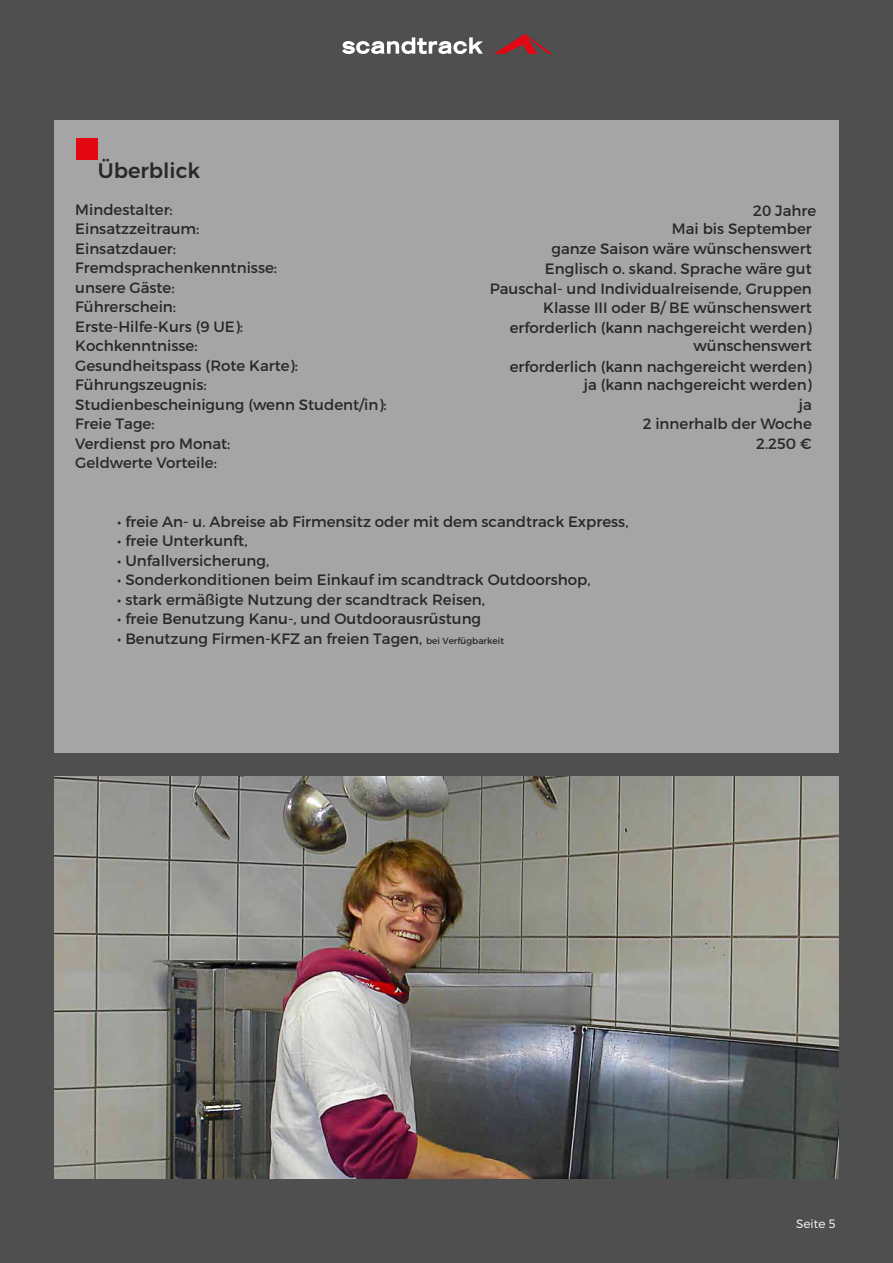
<style>
.page{position:relative;width:893px;height:1263px;background:#504f4f}
.page>*{position:absolute;margin:0;border:0;box-sizing:border-box;transform-origin:0 0}
.t1{font:500 21px "Montserrat";color:#282827}
.t2{font:15px/19.5px "Montserrat";color:#282827;text-align:right}
.t3{font:300 12px "Montserrat";color:#fff}
.s1{font-size:9px}
</style>
<div class="page">
<img style="left:54px;top:776px;width:785px;height:403px">
<svg style="left:342px;top:37px;width:141px;height:17px"></svg>
<svg style="left:495px;top:34px;width:56px;height:20px"></svg>
<div style="left:54px;top:120px;width:785px;height:633px;background:#a6a5a5"></div>
<div style="left:76px;top:139px;width:22px;height:21px;background:#e30613"></div>
<h1 class="t1" style="left:98px;top:153px;width:104px">Überblick</h1>
<p class="t2" style="left:75px;top:200px;width:313px;text-align:left">Mindestalter:<br>Einsatzzeitraum:<br>Einsatzdauer:<br>Fremdsprachenkenntnisse:<br>unsere Gäste:<br>Führerschein:<br>Erste-Hilfe-Kurs (9 UE):<br>Kochkenntnisse:<br>Gesundheitspass (Rote Karte):<br>Führungszeugnis:<br>Studienbescheinigung (wenn Student/in):<br>Freie Tage:<br>Verdienst pro Monat:<br>Geldwerte Vorteile:</p>
<p class="t2" style="left:753px;top:200px;width:65px">20 Jahre</p>
<p class="t2" style="left:672px;top:219px;width:141px">Mai bis September</p>
<p class="t2" style="left:551px;top:239px;width:262px">ganze Saison wäre wünschenswert</p>
<p class="t2" style="left:545px;top:259px;width:268px">Englisch o. skand. Sprache wäre gut</p>
<p class="t2" style="left:490px;top:279px;width:324px">Pauschal- und Individualreisende, Gruppen</p>
<p class="t2" style="left:543px;top:298px;width:270px">Klasse III oder B/ BE wünschenswert</p>
<p class="t2" style="left:510px;top:318px;width:303px">erforderlich (kann nachgereicht werden)</p>
<p class="t2" style="left:693px;top:336px;width:120px">wünschenswert</p>
<p class="t2" style="left:510px;top:357px;width:303px">erforderlich (kann nachgereicht werden) ja (kann nachgereicht werden)<br>ja<br>2 innerhalb der Woche<br>2.250 €</p>
<p class="t2" style="left:117px;top:512px;width:513px">• freie An- u. Abreise ab Firmensitz oder mit dem scandtrack Express,</p>
<p class="t2" style="left:117px;top:531px;width:132px">• freie Unterkunft,</p>
<p class="t2" style="left:117px;top:551px;width:153px">• Unfallversicherung,</p>
<p class="t2" style="left:117px;top:570px;width:475px">• Sonderkonditionen beim Einkauf im scandtrack Outdoorshop,</p>
<p class="t2" style="left:117px;top:590px;width:369px">• stark ermäßigte Nutzung der scandtrack Reisen,</p>
<p class="t2" style="left:117px;top:609px;width:365px">• freie Benutzung Kanu-, und Outdoorausrüstung</p>
<p class="t2" style="left:117px;top:629px;width:388px">• Benutzung Firmen-KFZ an freien Tagen, <span class="s1">bei Verfügbarkeit</span></p>
<p class="t3" style="left:796px;top:1216px;width:41px">Seite 5</p>
</div>
